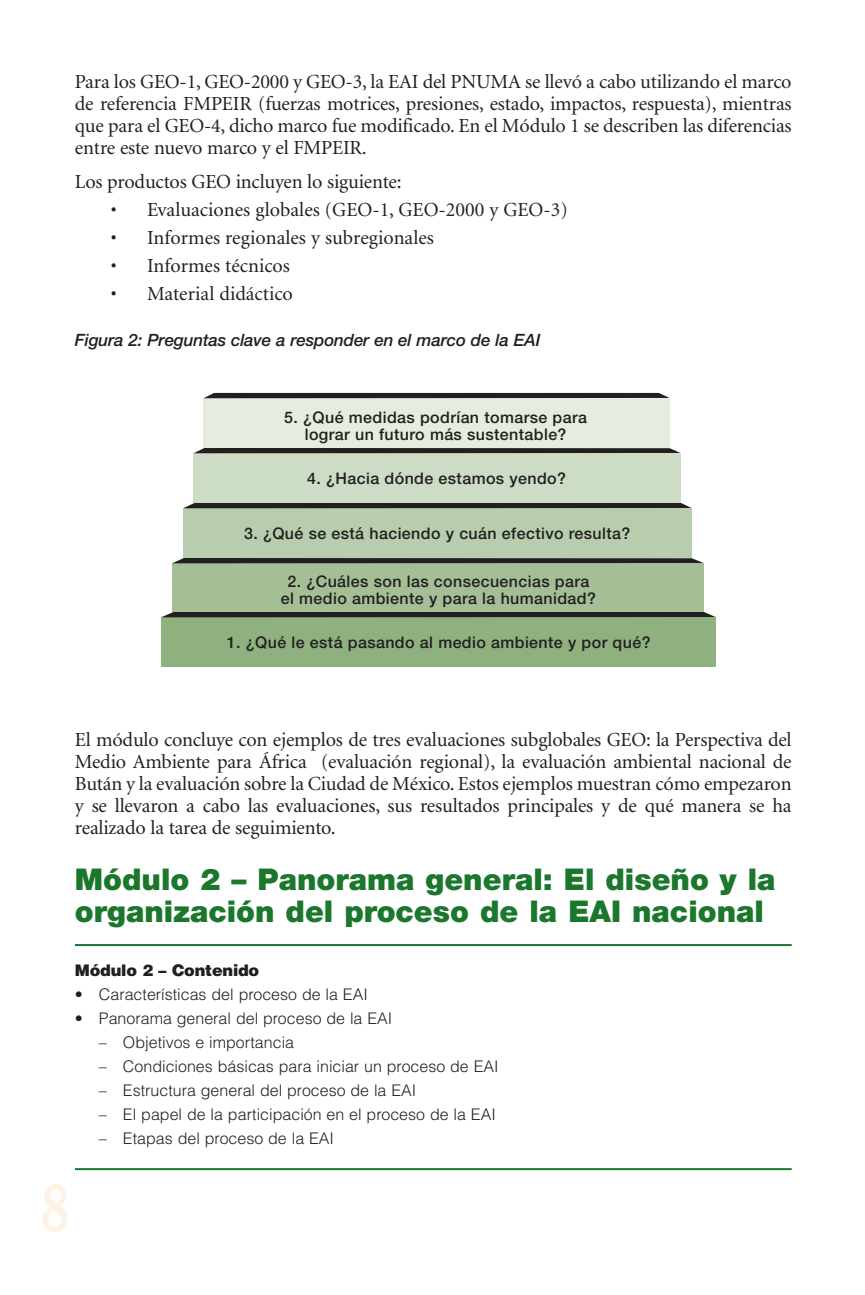
<style>
.page{position:relative;width:865px;height:1295px;background:#fff}
.page>*{position:absolute;margin:0;border:0;box-sizing:border-box;transform-origin:0 0}
.t1{font:72px "Clearface Got T Regu Ro 1";color:#fef2e6;scale:.8 1}
.t2{font:900 30px/32px "Helvetica Neue";color:#1a772c}
.t3{font:20px/22px "Minion";letter-spacing:-.01em;color:#231f20;text-align:justify}
.t4{font:italic 500 17px "Helvetica Neue";letter-spacing:-.01em;color:#231f20}
.t5{font:300 16px "Helvetica";color:#231f20}
.t6{font:500 16px/17px "Helvetica Neue";letter-spacing:.025em;color:#231f20;text-align:center}
.t7{font:900 16px "Helvetica";letter-spacing:-.015em;color:#231f20}
</style>
<div class="page">
<svg style="left:74px;top:392px;width:718px;height:779px"></svg>
<p class="t3" style="left:75px;top:72px;width:718px">Para los GEO-1, GEO-2000 y GEO-3, la EAI del PNUMA se llevó a cabo utilizando el marco de referencia FMPEIR (fuerzas motrices, presiones, estado, impactos, respuesta), mientras que para el GEO-4, dicho marco fue modificado. En el Módulo 1 se describen las diferencias entre este nuevo marco y el FMPEIR.</p>
<p class="t3" style="left:75px;top:172px;width:328px">Los productos GEO incluyen lo siguiente:</p>
<p class="t3" style="left:111px;top:200px;width:458px">• Evaluaciones globales (GEO-1, GEO-2000 y GEO-3)</p>
<p class="t3" style="left:111px;top:228px;width:324px">• Informes regionales y subregionales</p>
<p class="t3" style="left:111px;top:256px;width:180px">• Informes técnicos</p>
<p class="t3" style="left:111px;top:284px;width:183px">• Material didáctico</p>
<p class="t4" style="left:75px;top:334px;width:466px">Figura 2: Preguntas clave a responder en el marco de la EAI</p>
<p class="t6" style="left:284px;top:410px;width:304px">5. ¿Qué medidas podrían tomarse para lograr un futuro más sustentable?</p>
<p class="t6" style="left:307px;top:471px;width:260px">4. ¿Hacia dónde estamos yendo?</p>
<p class="t6" style="left:244px;top:526px;width:387px">3. ¿Qué se está haciendo y cuán efectivo resulta?</p>
<p class="t6" style="left:281px;top:574px;width:316px">2. ¿Cuáles son las consecuencias para el medio ambiente y para la humanidad?</p>
<p class="t6" style="left:227px;top:635px;width:425px">1. ¿Qué le está pasando al medio ambiente y por qué?</p>
<p class="t3" style="left:75px;top:730px;width:718px">El módulo concluye con ejemplos de tres evaluaciones subglobales GEO: la Perspectiva del Medio Ambiente para África (evaluación regional), la evaluación ambiental nacional de Bután y la evaluación sobre la Ciudad de México. Estos ejemplos muestran cómo empezaron y se llevaron a cabo las evaluaciones, sus resultados principales y de qué manera se ha realizado la tarea de seguimiento.</p>
<h2 class="t2" style="left:75px;top:866px;width:701px">Módulo 2 – Panorama general: El diseño y la organización del proceso de la EAI nacional</h2>
<p class="t7" style="left:75px;top:964px;width:186px">Módulo 2 – Contenido</p>
<p class="t5" style="left:75px;top:988px;width:294px">• Características del proceso de la EAI</p>
<p class="t5" style="left:75px;top:1012px;width:319px">• Panorama general del proceso de la EAI</p>
<p class="t5" style="left:99px;top:1036px;width:196px">– Objetivos e importancia</p>
<p class="t5" style="left:99px;top:1060px;width:401px">– Condiciones básicas para iniciar un proceso de EAI</p>
<p class="t5" style="left:99px;top:1084px;width:319px">– Estructura general del proceso de la EAI</p>
<p class="t5" style="left:99px;top:1108px;width:398px">– El papel de la participación en el proceso de la EAI</p>
<p class="t5" style="left:99px;top:1132px;width:236px">– Etapas del proceso de la EAI</p>
<h1 class="t1" style="left:40px;top:1183px;width:38px">8</h1>
</div>
